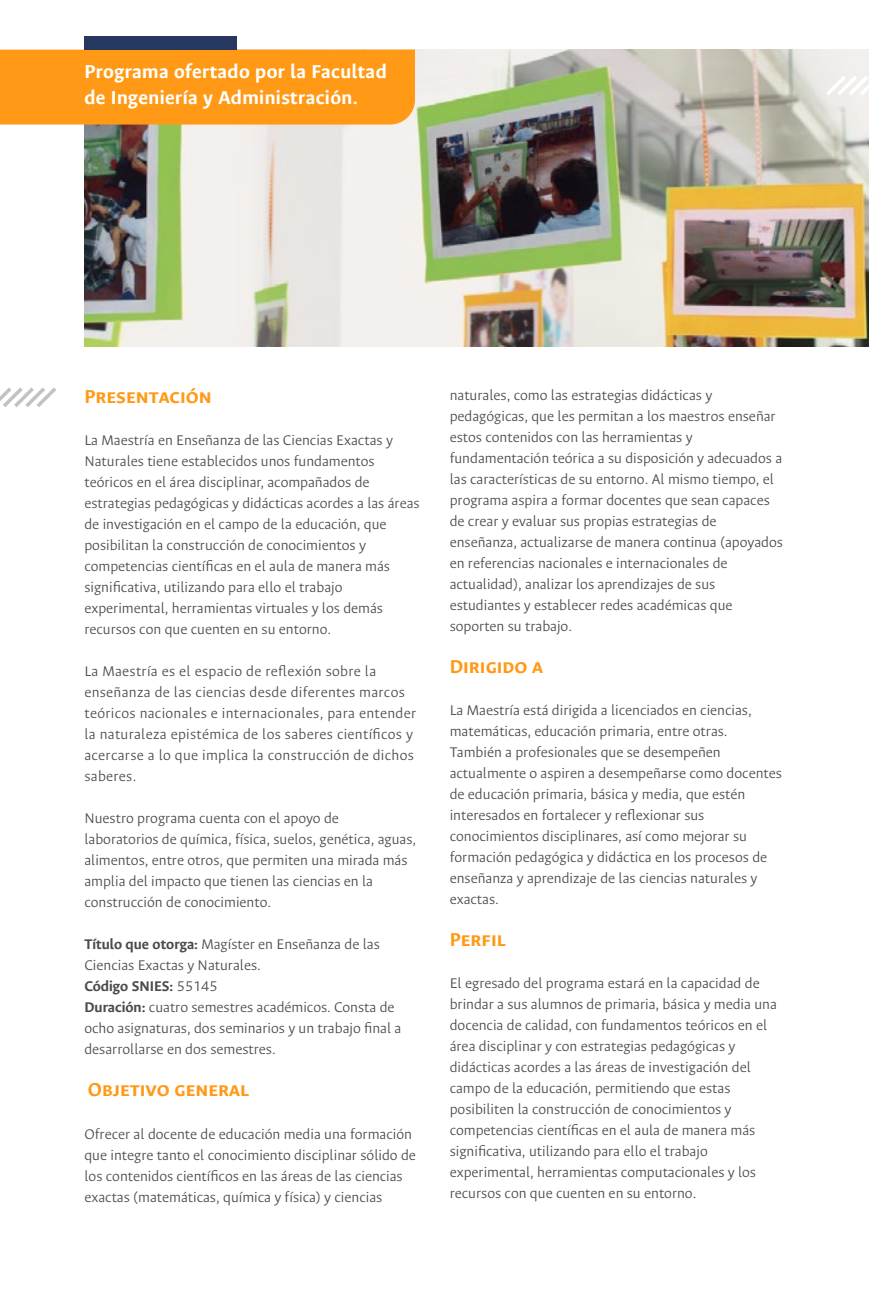
<style>
.page{position:relative;width:869px;height:1315px;background:#fff}
.page>*{position:absolute;margin:0;border:0;box-sizing:border-box;transform-origin:0 0}
.t1{font:700 21px/26.2px "Ancizar Sans";letter-spacing:.02em;color:#fff}
.t2{font:700 21px "Ancizar Sans";color:#ff9916}
.t3{font:300 15.75px/21px "Ancizar Sans";color:#4d4b4a}
.t4{font:300 15.75px/21px "Ancizar Sans";letter-spacing:.02em;color:#4d4b4a}
.s1{font-weight:700}
</style>
<div class="page">
<img style="left:84px;top:50px;width:784px;height:296px">
<svg style="left:822px;top:72px;width:46px;height:27px"></svg>
<div style="left:0;top:50px;width:415px;height:75px;background:#ff9916"></div>
<div style="left:84px;top:36px;width:152px;height:14px;background:#263860"></div>
<svg style="left:0;top:387px;width:56px;height:20px"></svg>
<h1 class="t1" style="left:84px;top:58px;width:303px">Programa ofertado por la Facultad de Ingeniería y Administración.</h1>
<h1 class="t2" style="left:84px;top:385px;width:129px">PRESENTACIÓN</h1>
<p class="t3" style="left:84px;top:430px;width:336px">La Maestría en Enseñanza de las Ciencias Exactas y Naturales tiene establecidos unos fundamentos teóricos en el área disciplinar, acompañados de estrategias pedagógicas y didácticas acordes a las áreas de investigación en el campo de la educación, que posibilitan la construcción de conocimientos y competencias científicas en el aula de manera más significativa, utilizando para ello el trabajo experimental, herramientas virtuales y los demás recursos con que cuenten en su entorno.</p>
<p class="t4" style="left:84px;top:661px;width:333px">La Maestría es el espacio de reflexión sobre la enseñanza de las ciencias desde diferentes marcos teóricos nacionales e internacionales, para entender la naturaleza epistémica de los saberes científicos y acercarse a lo que implica la construcción de dichos saberes.</p>
<p class="t3" style="left:84px;top:808px;width:333px">Nuestro programa cuenta con el apoyo de laboratorios de química, física, suelos, genética, aguas, alimentos, entre otros, que permiten una mirada más amplia del impacto que tienen las ciencias en la construcción de conocimiento.</p>
<p class="t3" style="left:84px;top:934px;width:318px"><span class="s1">Título que otorga:</span> Magíster en Enseñanza de las Ciencias Exactas y Naturales.<br><span class="s1">Código SNIES:</span> 55145<br><span class="s1">Duración:</span> cuatro semestres académicos. Consta de ocho asignaturas, dos seminarios y un trabajo final a desarrollarse en dos semestres.</p>
<h1 class="t2" style="left:88px;top:1078px;width:163px">OBJETIVO GENERAL</h1>
<p class="t3" style="left:84px;top:1123px;width:333px">Ofrecer al docente de educación media una formación que integre tanto el conocimiento disciplinar sólido de los contenidos científicos en las áreas de las ciencias exactas (matemáticas, química y física) y ciencias</p>
<p class="t3" style="left:449px;top:384px;width:334px">naturales, como las estrategias didácticas y pedagógicas, que les permitan a los maestros enseñar estos contenidos con las herramientas y fundamentación teórica a su disposición y adecuados a las características de su entorno. Al mismo tiempo, el programa aspira a formar docentes que sean capaces de crear y evaluar sus propias estrategias de enseñanza, actualizarse de manera continua (apoyados en referencias nacionales e internacionales de actualidad), analizar los aprendizajes de sus estudiantes y establecer redes académicas que soporten su trabajo.</p>
<h1 class="t2" style="left:449px;top:654px;width:95px">DIRIGIDO A</h1>
<p class="t3" style="left:449px;top:699px;width:333px">La Maestría está dirigida a licenciados en ciencias, matemáticas, educación primaria, entre otras.<br>También a profesionales que se desempeñen actualmente o aspiren a desempeñarse como docentes de educación primaria, básica y media, que estén interesados en fortalecer y reflexionar sus conocimientos disciplinares, así como mejorar su formación pedagógica y didáctica en los procesos de enseñanza y aprendizaje de las ciencias naturales y exactas.</p>
<h1 class="t2" style="left:449px;top:927px;width:58px">PERFIL</h1>
<p class="t3" style="left:449px;top:972px;width:328px">El egresado del programa estará en la capacidad de brindar a sus alumnos de primaria, básica y media una docencia de calidad, con fundamentos teóricos en el área disciplinar y con estrategias pedagógicas y didácticas acordes a las áreas de investigación del campo de la educación, permitiendo que estas posibiliten la construcción de conocimientos y competencias científicas en el aula de manera más significativa, utilizando para ello el trabajo experimental, herramientas computacionales y los recursos con que cuenten en su entorno.</p>
</div>
